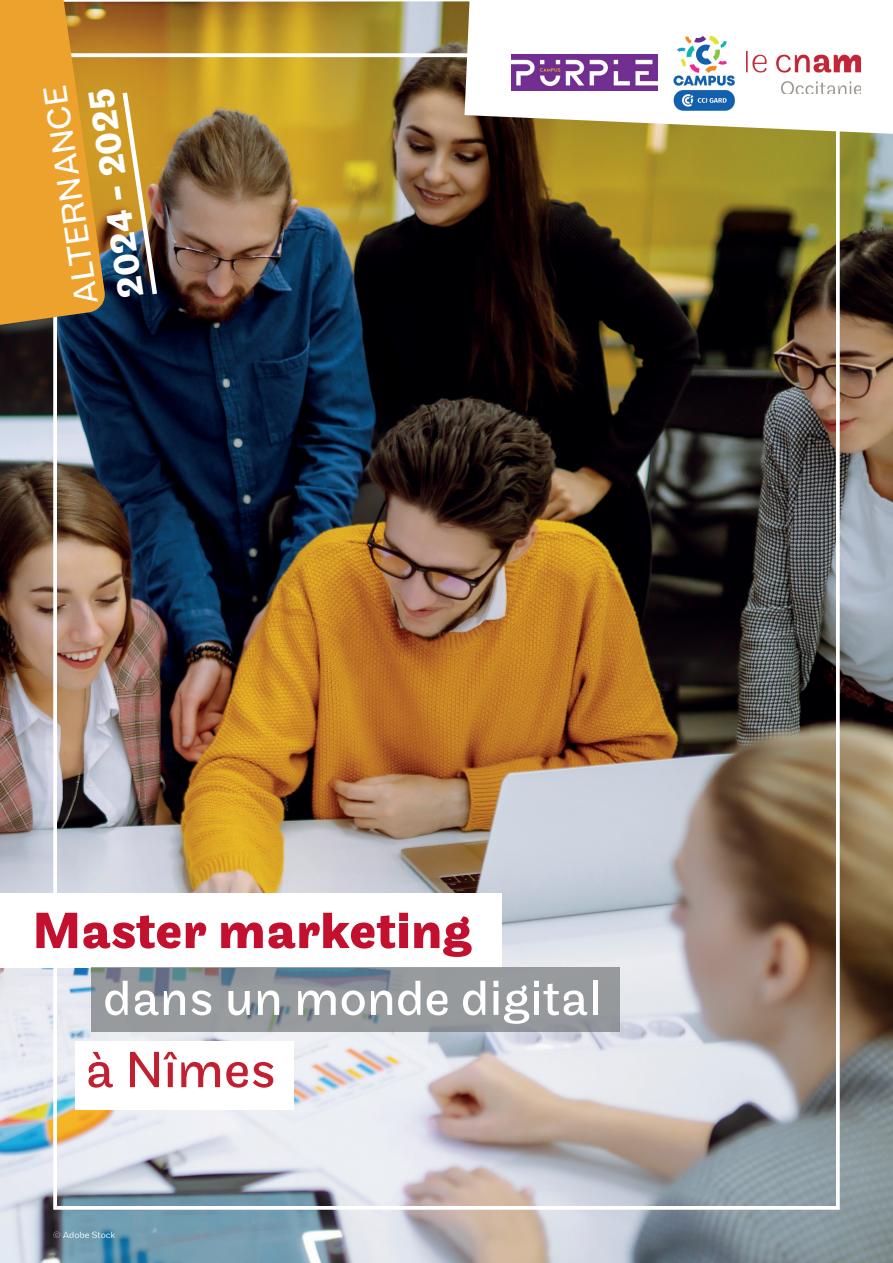
<style>
.page{position:relative;width:893px;height:1263px;background:#fff}
.page>*{position:absolute;margin:0;border:0;box-sizing:border-box;transform-origin:0 0}
.t1{font:700 52.95px "Maple";color:#c3102e}
.t2{font:52.95px "Maple";color:#c21f31}
.t3{font:51.3px "Maple";color:#fff}
.t4{font:700 38.4px "Maple";color:#fff}
.t5{font:34.2px "Maple";color:#fff}
.t6{font:300 9.45px "Maple";color:#fff}
</style>
<div class="page">
<img style="left:0;top:1px;width:893px;height:1262px">
<svg style="left:0;top:0;width:106px;height:328px;background:#dd9a2e"></svg>
<svg style="left:120px;top:88px;width:40px;height:211px;background:#9a7e46"></svg>
<svg style="left:464px;top:1px;width:429px;height:133px"></svg>
<img style="left:669px;top:30px;width:71px;height:85px">
<img style="left:746px;top:51px;width:114px;height:43px">
<img style="left:512px;top:54px;width:146px;height:36px">
<div style="left:75px;top:1041px;width:218px;height:69px;background:#fff"></div>
<div style="left:0;top:893px;width:501px;height:74px;background:#fff"></div>
<svg style="left:91px;top:967px;width:528px;height:65px;background:#90969a"></svg>
<p class="t5" style="left:69px;top:307px;width:223px;rotate:-99deg">ALTERNANCE</p>
<p class="t4" style="left:109px;top:301px;width:213px;rotate:-98deg">2024 - 2025</p>
<p class="t1" style="left:33px;top:900px;width:440px">Master marketing</p>
<p class="t3" style="left:103px;top:969px;width:500px">dans un monde digital</p>
<p class="t2" style="left:85px;top:1040px;width:192px">à Nîmes</p>
<p class="t6" style="left:53px;top:1230px;width:64px">© Adobe Stock</p>
</div>
